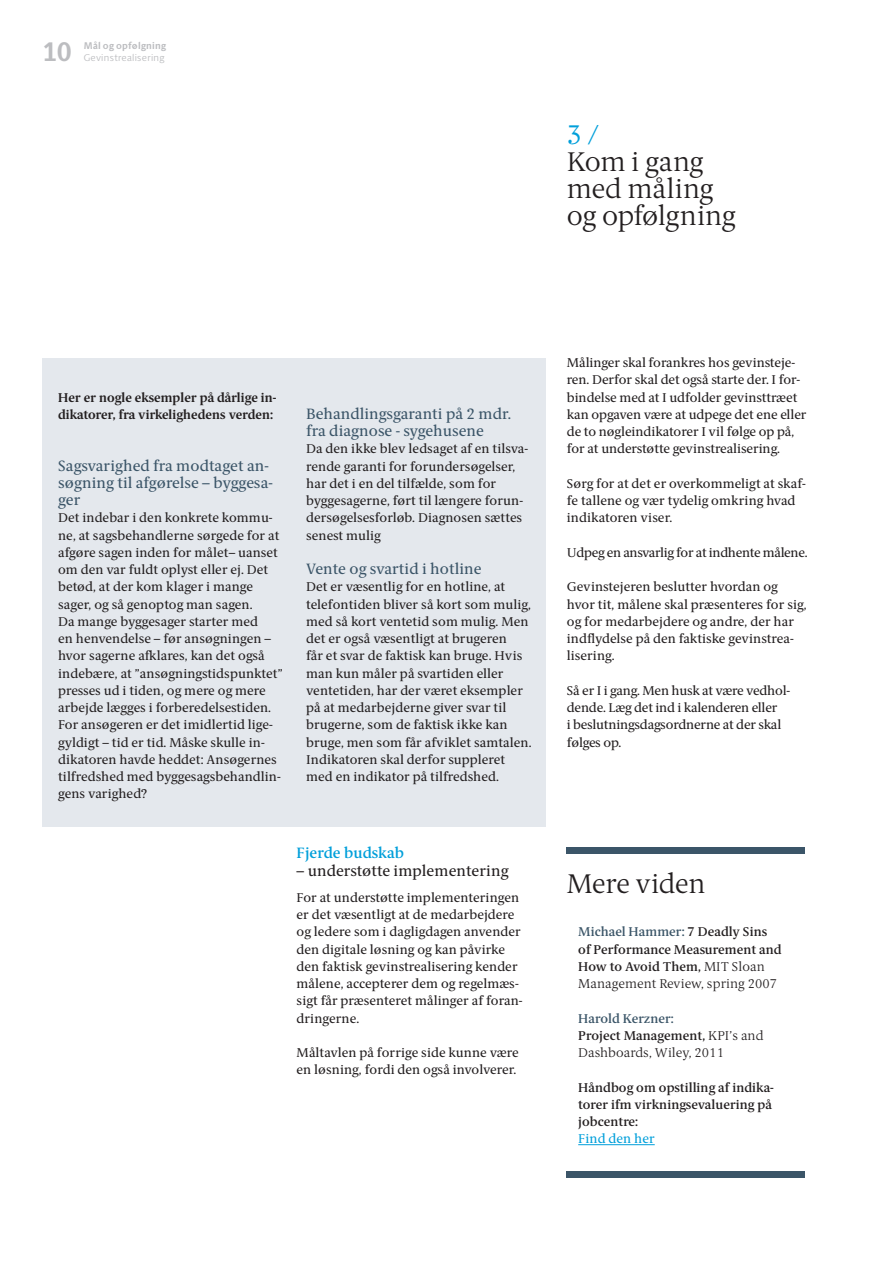
<style>
.page{position:relative;width:893px;height:1263px;background:#fff}
.page>*{position:absolute;margin:0;border:0;box-sizing:border-box;transform-origin:0 0}
.t1{font:300 27px "ID Serif";letter-spacing:-.015em;color:#231f20}
.t2{font:700 27px "ID Sans";color:#bcbdc0}
.t3{font:300 27px "ID Serif";color:#009fda}
.t4{font:15px/17.2px "ID Serif";letter-spacing:.01em;color:#3b5568}
.t5{font:15px "ID Serif";letter-spacing:.01em;color:#231f20}
.t6{font:600 15px "ID Serif";letter-spacing:.01em;color:#009fda}
.t7{font:12.75px/17.2px "ID Serif";letter-spacing:.01em;color:#231f20}
.t8{font:600 12.75px/17.2px "ID Serif";letter-spacing:.01em;color:#231f20}
.t9{font:12.75px/17.2px "ID Serif";letter-spacing:-.01em;color:#231f20}
.t10{font:700 12.75px/17.2px "ID Serif";letter-spacing:.01em;color:#231f20}
.t11{font:300 12.75px/17.2px "ID Serif";letter-spacing:.01em;color:#231f20}
.t12{font:12.75px "ID Serif";letter-spacing:-.02em;color:#231f20}
.t13{font:600 12.75px "ID Serif";letter-spacing:.01em;color:#3b5568}
.t14{font:12.75px "ID Serif";letter-spacing:.01em;color:#009fda}
.t15{font:300 9.75px "ID Sans";letter-spacing:.025em;color:#bcbdc0}
.t16{font:700 9.75px "ID Sans";letter-spacing:.025em;color:#bcbdc0}
.s1{color:#3b5568}
.s2{font-weight:300}
.s3{font-weight:600}
</style>
<div class="page">
<div style="left:43px;top:358px;width:503px;height:468px;background:#e4e8ed"></div>
<hr style="left:578px;top:1144px;width:77px;height:1px;background:#009fda">
<div style="left:567px;top:847px;width:238px;height:6px;background:#3b5568"></div>
<div style="left:567px;top:1172px;width:238px;height:6px;background:#3b5568"></div>
<p class="t16" style="left:84px;top:40px;width:84px">Mål og opfølgning</p>
<h1 class="t2" style="left:43px;top:35px;width:31px">10</h1>
<p class="t15" style="left:84px;top:51px;width:82px">Gevinstrealisering</p>
<p class="t3" style="left:567px;top:118px;width:34px">3 /</p>
<p class="t1" style="left:567px;top:145px;width:138px">Kom i gang</p>
<p class="t1" style="left:567px;top:172px;width:148px">med måling</p>
<p class="t1" style="left:567px;top:199px;width:170px">og opfølgning</p>
<p class="t10" style="left:58px;top:389px;width:220px">Her er nogle eksempler på dårlige in&shy;dikatorer, fra virkelighedens verden:</p>
<p class="t4" style="left:58px;top:457px;width:216px">Sagsvarighed fra modtaget an&shy;søgning til afgørelse – byggesa&shy;ger</p>
<p class="t7" style="left:58px;top:509px;width:226px">Det indebar i den konkrete kommu&shy;ne, at sagsbehandlerne sørgede for at afgøre sagen inden for målet– uanset om den var fuldt oplyst eller ej. Det betød, at der kom klager i mange sager, og så genoptog man sagen.<br>Da mange byggesager starter med<br>en henvendelse – før ansøgningen – hvor sagerne afklares, kan det også indebære, at ”ansøgningstidspunktet” presses ud i tiden, og mere og mere arbejde lægges i forberedelsestiden.<br>For ansøgeren er det imidlertid lige&shy;gyldigt – tid er tid. Måske skulle in&shy;dikatoren havde heddet: Ansøgernes tilfredshed med byggesagsbehandlin&shy;gens varighed?</p>
<p class="t4" style="left:306px;top:405px;width:206px">Behandlingsgaranti på 2 mdr. fra diagnose - sygehusene</p>
<p class="t7" style="left:306px;top:440px;width:223px">Da den ikke blev ledsaget af en tilsva&shy;rende garanti for forundersøgelser, har det i en del tilfælde, som for byggesagerne, ført til længere forun&shy;dersøgelsesforløb. Diagnosen sættes senest mulig</p>
<p class="t4" style="left:306px;top:560px;width:177px">Vente og svartid i hotline</p>
<p class="t7" style="left:306px;top:578px;width:227px">Det er væsentlig for en hotline, at telefontiden bliver så kort som mulig, med så kort ventetid som mulig. Men det er også væsentligt at brugeren<br>får et svar de faktisk kan bruge. Hvis man kun måler på svartiden eller ventetiden, har der været eksempler på at medarbejderne giver svar til brugerne, som de faktisk ikke kan bruge, men som får afviklet samtalen.<br>Indikatoren skal derfor suppleret med en indikator på tilfredshed.</p>
<p class="t6" style="left:297px;top:844px;width:109px">Fjerde budskab</p>
<p class="t5" style="left:297px;top:861px;width:213px">– understøtte implementering</p>
<p class="t7" style="left:297px;top:889px;width:227px">For at understøtte implementeringen er det væsentligt at de medarbejdere og ledere som i dagligdagen anvender den digitale løsning og kan påvirke den faktisk gevinstrealisering kender målene, accepterer dem og regelmæs&shy;sigt får præsenteret målinger af foran&shy;dringerne.</p>
<p class="t7" style="left:297px;top:1044px;width:224px">Måltavlen på forrige side kunne være en løsning, fordi den også involverer.</p>
<p class="t7" style="left:567px;top:354px;width:241px">Målinger skal forankres hos gevinsteje&shy;ren. Derfor skal det også starte der. I for&shy;bindelse med at I udfolder gevinsttræet kan opgaven være at udpege det ene eller de to nøgleindikatorer I vil følge op på, for at understøtte gevinstrealisering.</p>
<p class="t7" style="left:567px;top:475px;width:240px">Sørg for at det er overkommeligt at skaf&shy;fe tallene og vær tydelig omkring hvad indikatoren viser.</p>
<p class="t12" style="left:567px;top:545px;width:242px">Udpeg en ansvarlig for at indhente målene.</p>
<p class="t7" style="left:567px;top:578px;width:241px">Gevinstejeren beslutter hvordan og hvor tit, målene skal præsenteres for sig, og for medarbejdere og andre, der har indflydelse på den faktiske gevinstrea&shy;lisering.</p>
<p class="t9" style="left:567px;top:682px;width:225px">Så er I i gang. Men husk at være vedhol&shy;dende. Læg det ind i kalenderen eller<br>i beslutningsdagsordnerne at der skal følges op.</p>
<p class="t1" style="left:567px;top:867px;width:140px">Mere viden</p>
<p class="t8" style="left:578px;top:923px;width:205px"><span class="s1">Michael Hammer:</span> 7 Deadly Sins of Performance Measurement and<br>How to Avoid Them, <span class="s2">MIT Sloan<br>Management Review, spring 2007</span></p>
<p class="t13" style="left:578px;top:1010px;width:97px">Harold Kerzner:</p>
<p class="t11" style="left:578px;top:1027px;width:187px"><span class="s3">Project Management,</span> KPI’s and<br>Dashboards, Wiley, 2011</p>
<p class="t8" style="left:578px;top:1079px;width:197px">Håndbog om opstilling af indika&shy;torer ifm virkningsevaluering på jobcentre:</p>
<p class="t14" style="left:578px;top:1131px;width:78px">Find den her</p>
</div>
